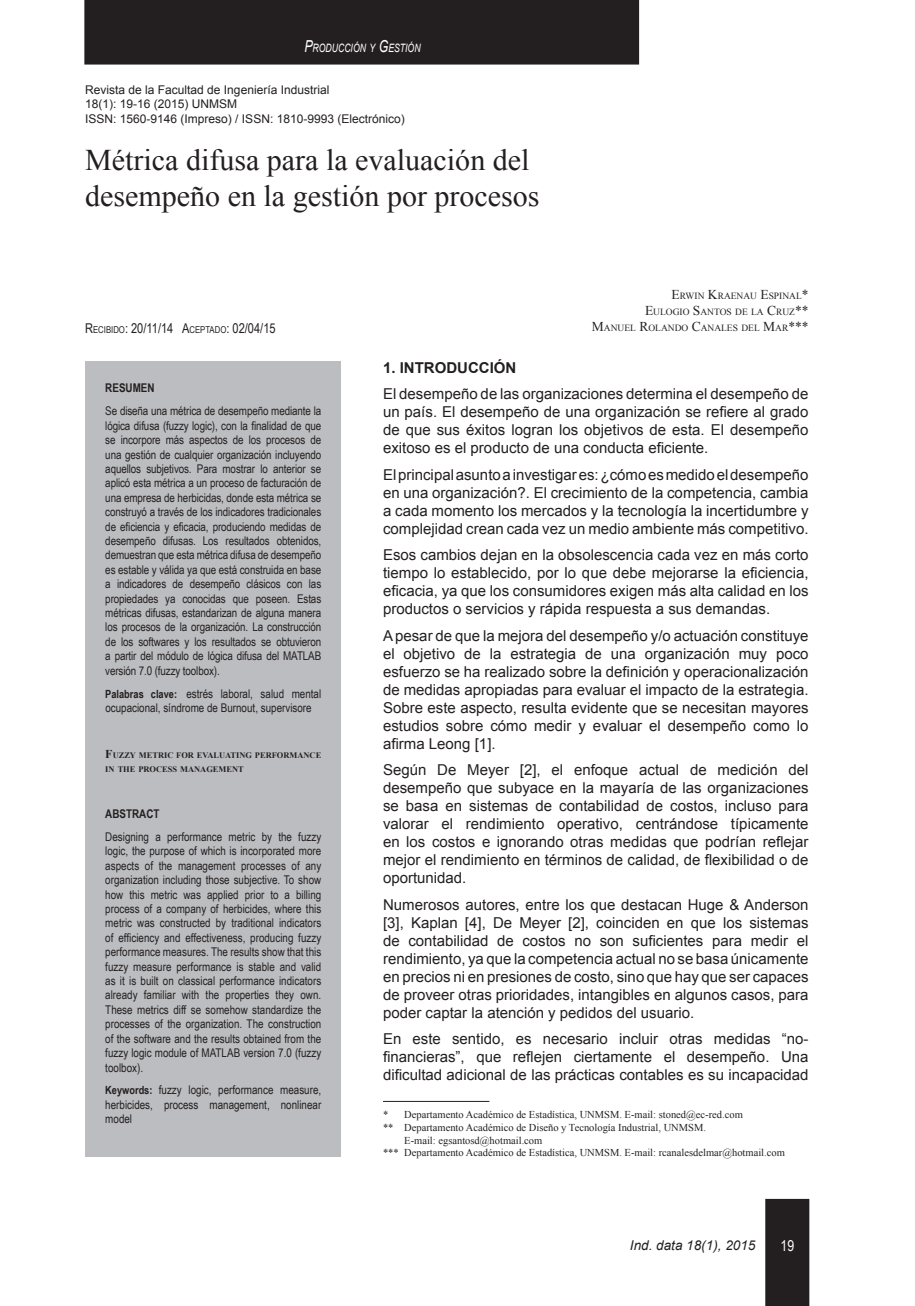
<style>
.page{position:relative;width:915px;height:1306px;background:#fff}
.page>*{position:absolute;margin:0;border:0;box-sizing:border-box;transform-origin:0 0}
.t1{font:30px/36px "Times New Roman";color:#231f20}
.t2{font:15px/18px "Arial";color:#231f20;text-align:justify}
.t3{font:700 15px "Arial";color:#231f20}
.t4{font:15px "Arial Narrow";color:#fff}
.t5{font:13.5px "Arial Narrow";color:#231f20}
.t6{font:italic 13.5px "Arial";color:#231f20}
.t7{font:12px/14.4px "Arial Narrow";color:#231f20;text-align:justify}
.t8{font:12px/14.4px "Arial";color:#231f20}
.t9{font:700 12px "Arial Narrow";color:#231f20}
.t10{font:italic 11.55px "Arial";color:#fff;scale:.75 1}
.t11{font:10.5px "Times New Roman";color:#231f20}
.t12{font:9.45px "Times New Roman";color:#231f20}
.t13{font:700 8.4px/14.4px "Times New Roman";color:#231f20}
.s1{font-size:16.5px}
.s2{font-size:9.45px}
.s3{font-size:13.5px}
.s4{font-weight:700;font-size:11.25px}
.s5{font-size:12px}
</style>
<div class="page">
<div style="left:765px;top:1199px;width:43px;height:106px;background:#231f20"></div>
<div style="left:765px;top:1198px;width:44px;height:107px;border:2px solid #231f20"></div>
<div style="left:85px;top:0;width:553px;height:64px;background:#231f20"></div>
<div style="left:84px;top:0;width:555px;height:65px;border:2px solid #231f20"></div>
<div style="left:85px;top:361px;width:255px;height:796px;background:#bcbdc0"></div>
<hr style="left:383px;top:1101px;width:106px;height:1px;background:#231f20">
<p class="t10" style="left:304px;top:40px;width:156px"><span class="s1">P</span>RODUCCIÓN Y <span class="s1">G</span>ESTIÓN</p>
<p class="t8" style="left:85px;top:82px;width:321px">Revista de la Facultad de Ingeniería Industrial<br>18(1): 19-16 (2015) UNMSM<br>ISSN: 1560-9146 (Impreso) / ISSN: 1810-9993 (Electrónico)</p>
<h1 class="t1" style="left:85px;top:141px;width:456px">Métrica difusa para la evaluación del desempeño en la gestión por procesos</h1>
<p class="t5" style="left:85px;top:318px;width:192px">R<span class="s2">ECIBIDO</span>: 20/11/14 A<span class="s2">CEPTADO</span>: 02/04/15</p>
<p class="t12" style="left:671px;top:289px;width:138px"><span class="s3">E</span>RWIN <span class="s3">K</span>RAENAU <span class="s3">E</span>SPINAL<span class="s3">*</span></p>
<p class="t12" style="left:644px;top:305px;width:165px"><span class="s3">E</span>ULOGIO <span class="s3">S</span>ANTOS DE LA <span class="s3">C</span>RUZ<span class="s3">**</span></p>
<p class="t12" style="left:591px;top:321px;width:117px"><span class="s3">M</span>ANUEL <span class="s3">R</span>OLANDO <span class="s3">C</span>ANA</p>
<p class="t12" style="left:721px;top:321px;width:89px">LES DEL <span class="s3">M</span>AR<span class="s3">***</span></p>
<p class="t9" style="left:105px;top:379px;width:51px">RESUMEN</p>
<p class="t7" style="left:105px;top:403px;width:217px">Se diseña una métrica de desempeño mediante la lógica difusa (fuzzy logic), con la finalidad de que se incorpore más aspectos de los procesos de una gestión de cualquier organización incluyendo aquellos subjetivos. Para mostrar lo anterior se aplicó esta métrica a un proceso de facturación de una empresa de herbicidas, donde esta métrica se construyó a través de los indicadores tradicionales de eficiencia y eficacia, produciendo medidas de desempeño difusas. Los resultados obtenidos, demuestran que esta métrica difusa de desempeño es estable y válida ya que está construida en base a indicadores de desempeño clásicos con las propiedades ya conocidas que poseen. Estas métricas difusas, estandarizan de alguna manera los procesos de la organización. La construcción de los softwares y los resultados se obtuvieron a partir del módulo de lógica difusa del MATLAB versión 7.0 (fuzzy toolbox).</p>
<p class="t7" style="left:105px;top:685px;width:217px"><span class="s4">Palabras clave:</span> estrés laboral, salud mental ocupacional, síndrome de Burnout, supervisore</p>
<p class="t13" style="left:105px;top:747px;width:217px"><span class="s5">F</span>UZZY METRIC FOR EVALUATING PERFORMANCE<br>IN THE PROCESS MANAGEMENT</p>
<p class="t9" style="left:105px;top:804px;width:56px">ABSTRACT</p>
<p class="t7" style="left:105px;top:829px;width:217px">Designing a performance metric by the fuzzy logic, the purpose of which is incorporated more aspects of the management processes of any organization including those subjective. To show how this metric was applied prior to a billing process of a company of herbicides, where this metric was constructed by traditional indicators of efficiency and effectiveness, producing fuzzy performance measures. The results show that this fuzzy measure performance is stable and valid as it is built on classical performance indicators already familiar with the properties they own.<br>These metrics diff se somehow standardize the processes of the organization. The construction of the software and the results obtained from the fuzzy logic module of MATLAB version 7.0 (fuzzy toolbox).</p>
<p class="t7" style="left:105px;top:1082px;width:217px"><span class="s4">Keywords:</span> fuzzy logic, performance measure, herbicides, process management, nonlinear model</p>
<p class="t3" style="left:383px;top:357px;width:135px">1. INTRODUCCIÓN</p>
<p class="t2" style="left:383px;top:385px;width:427px">El desempeño de las organizaciones determina el desempeño de un país. El desempeño de una organización se refiere al grado de que sus éxitos logran los objetivos de esta. El desempeño exitoso es el producto de una conducta eficiente.</p>
<p class="t2" style="left:383px;top:465px;width:427px">El principal asunto a investigar es: ¿cómo es medido el desempeño en una organización?. El crecimiento de la competencia, cambia a cada momento los mercados y la tecnología la incertidumbre y complejidad crean cada vez un medio ambiente más competitivo.</p>
<p class="t2" style="left:383px;top:546px;width:427px">Esos cambios dejan en la obsolescencia cada vez en más corto tiempo lo establecido, por lo que debe mejorarse la eficiencia, eficacia, ya que los consumidores exigen más alta calidad en los productos o servicios y rápida respuesta a sus demandas.</p>
<p class="t2" style="left:383px;top:626px;width:427px">A pesar de que la mejora del desempeño y/o actuación constituye el objetivo de la estrategia de una organización muy poco esfuerzo se ha realizado sobre la definición y operacionalización de medidas apropiadas para evaluar el impacto de la estrategia.<br>Sobre este aspecto, resulta evidente que se necesitan mayores estudios sobre cómo medir y evaluar el desempeño como lo afirma Leong [1].</p>
<p class="t2" style="left:383px;top:761px;width:427px">Según De Meyer [2], el enfoque actual de medición del desempeño que subyace en la mayaría de las organizaciones se basa en sistemas de contabilidad de costos, incluso para valorar el rendimiento operativo, centrándose típicamente en los costos e ignorando otras medidas que podrían reflejar mejor el rendimiento en términos de calidad, de flexibilidad o de oportunidad.</p>
<p class="t2" style="left:383px;top:895px;width:427px">Numerosos autores, entre los que destacan Huge &amp; Anderson [3], Kaplan [4], De Meyer [2], coinciden en que los sistemas de contabilidad de costos no son suficientes para medir el rendimiento, ya que la competencia actual no se basa únicamente en precios ni en presiones de costo, sino que hay que ser capaces de proveer otras prioridades, intangibles en algunos casos, para poder captar la atención y pedidos del usuario.</p>
<p class="t2" style="left:383px;top:1030px;width:427px">En este sentido, es necesario incluir otras medidas “no&shy;financieras”, que reflejen ciertamente el desempeño. Una dificultad adicional de las prácticas contables es su incapacidad</p>
<p class="t11" style="left:383px;top:1107px;width:361px">* Departamento Académico de Estadística, UNMSM. E-mail: stoned@ec-red.com</p>
<p class="t11" style="left:383px;top:1120px;width:324px">** Departamento Académico de Diseño y Tecnología Industrial, UNMSM.</p>
<p class="t11" style="left:404px;top:1132px;width:139px">E-mail: egsantosd@hotmail.com</p>
<p class="t11" style="left:383px;top:1145px;width:403px">*** Departamento Académico de Estadística, UNMSM. E-mail: rcanalesdelmar@hotmail.com</p>
<p class="t6" style="left:629px;top:1236px;width:127px">Ind. data 18(1), 2015</p>
<p class="t4" style="left:780px;top:1234px;width:15px">19</p>
</div>
